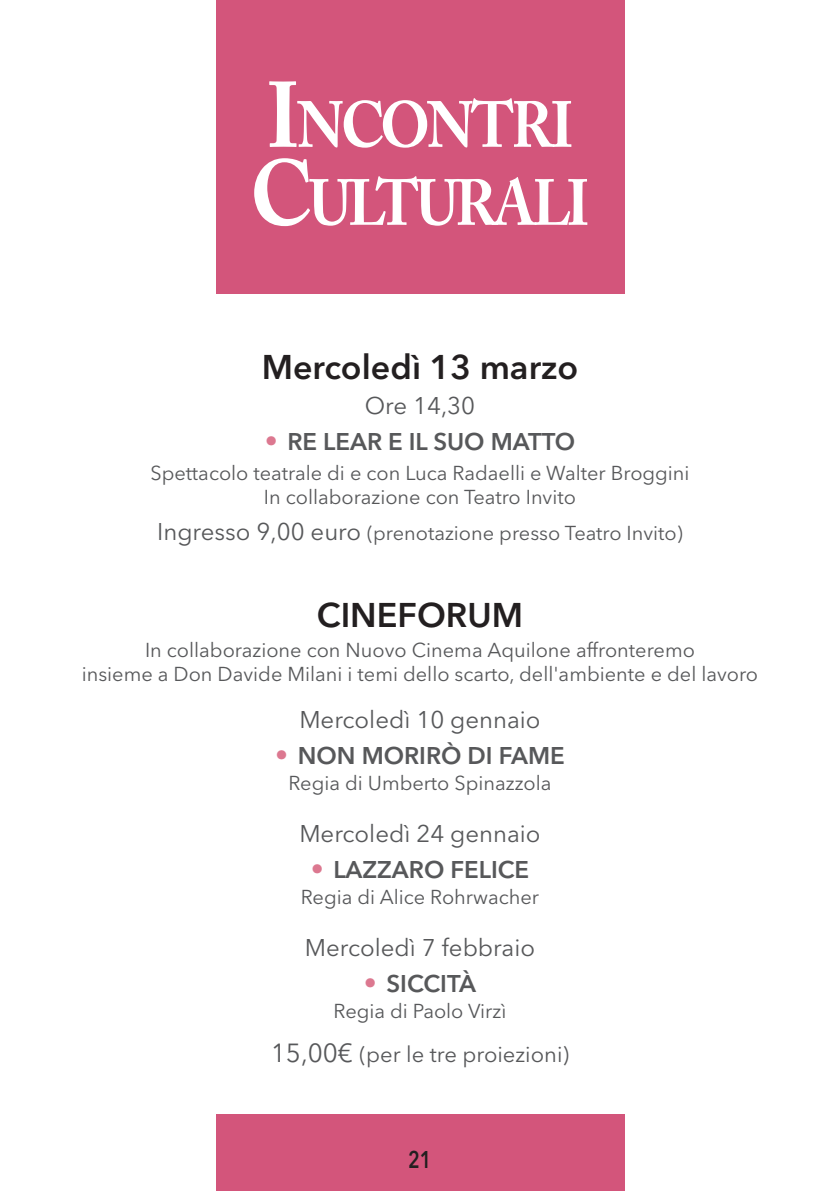
<style>
.page{position:relative;width:840px;height:1191px;background:#fff}
.page>*{position:absolute;margin:0;border:0;box-sizing:border-box;transform-origin:0 0}
.t1{font:700 64.4px/78px "Adobe Caslon Pro";letter-spacing:-.06em;color:#fff;scale:.9 1}
.t2{font:600 34px "Avenir Next LT Pro";color:#231f20}
.t3{font:24px "Avenir Next LT Pro";color:#57585a}
.t4{font:600 24px "Avenir Next LT Pro";color:#57585a}
.t5{font:600 24px "Avenir Next LT Pro";color:#231f20;scale:.8 1}
.t6{font:22px "Avenir Next LT Pro";color:#57585a}
.t7{font:20px/24px "Avenir Next LT Pro";color:#57585a;text-align:center}
.s1{font-size:92px}
.s2{font-size:26px;color:#dc7890}
.s3{font-size:24px}
.s4{font-size:26px}
</style>
<div class="page">
<div style="left:215px;top:0;width:409px;height:293px;background:#d3557b"></div>
<div style="left:215px;top:1114px;width:409px;height:77px;background:#d3557b"></div>
<h1 class="t1" style="left:250px;top:85px;width:379px"><span class="s1">I</span>NCONTRI<br><span class="s1">C</span>ULTURALI</h1>
<h2 class="t2" style="left:261px;top:346px;width:318px">Mercoledì 13 marzo</h2>
<p class="t3" style="left:364px;top:392px;width:112px">Ore 14,30</p>
<p class="t4" style="left:264px;top:427px;width:312px"><span class="s2">•</span> RE LEAR E IL SUO MATTO</p>
<p class="t7" style="left:150px;top:461px;width:540px">Spettacolo teatrale di e con Luca Radaelli e Walter Broggini<br>In collaborazione con Teatro Invito</p>
<p class="t7" style="left:157px;top:521px;width:527px"><span class="s3">Ingresso 9,00 euro</span> (prenotazione presso Teatro Invito)</p>
<h2 class="t2" style="left:317px;top:594px;width:207px">CINEFORUM</h2>
<p class="t7" style="left:82px;top:637px;width:677px">In collaborazione con Nuovo Cinema Aquilone affronteremo<br>insieme a Don Davide Milani i temi dello scarto, dell'ambiente e del lavoro</p>
<p class="t3" style="left:299px;top:705px;width:243px">Mercoledì 10 gennaio</p>
<p class="t4" style="left:275px;top:741px;width:291px"><span class="s2">•</span> NON MORIRÒ DI FAME</p>
<p class="t7" style="left:288px;top:771px;width:264px">Regia di Umberto Spinazzola</p>
<p class="t3" style="left:299px;top:819px;width:243px">Mercoledì 24 gennaio</p>
<p class="t4" style="left:310px;top:855px;width:220px"><span class="s2">•</span> LAZZARO FELICE</p>
<p class="t7" style="left:300px;top:885px;width:240px">Regia di Alice Rohrwacher</p>
<p class="t3" style="left:304px;top:933px;width:232px">Mercoledì 7 febbraio</p>
<p class="t4" style="left:363px;top:969px;width:114px"><span class="s2">•</span> SICCITÀ</p>
<p class="t7" style="left:333px;top:999px;width:174px">Regia di Paolo Virzì</p>
<p class="t6" style="left:271px;top:1041px;width:300px"><span class="s4">15,00€</span> (per le tre proiezioni)</p>
<p class="t5" style="left:408px;top:1144px;width:31px">21</p>
</div>
